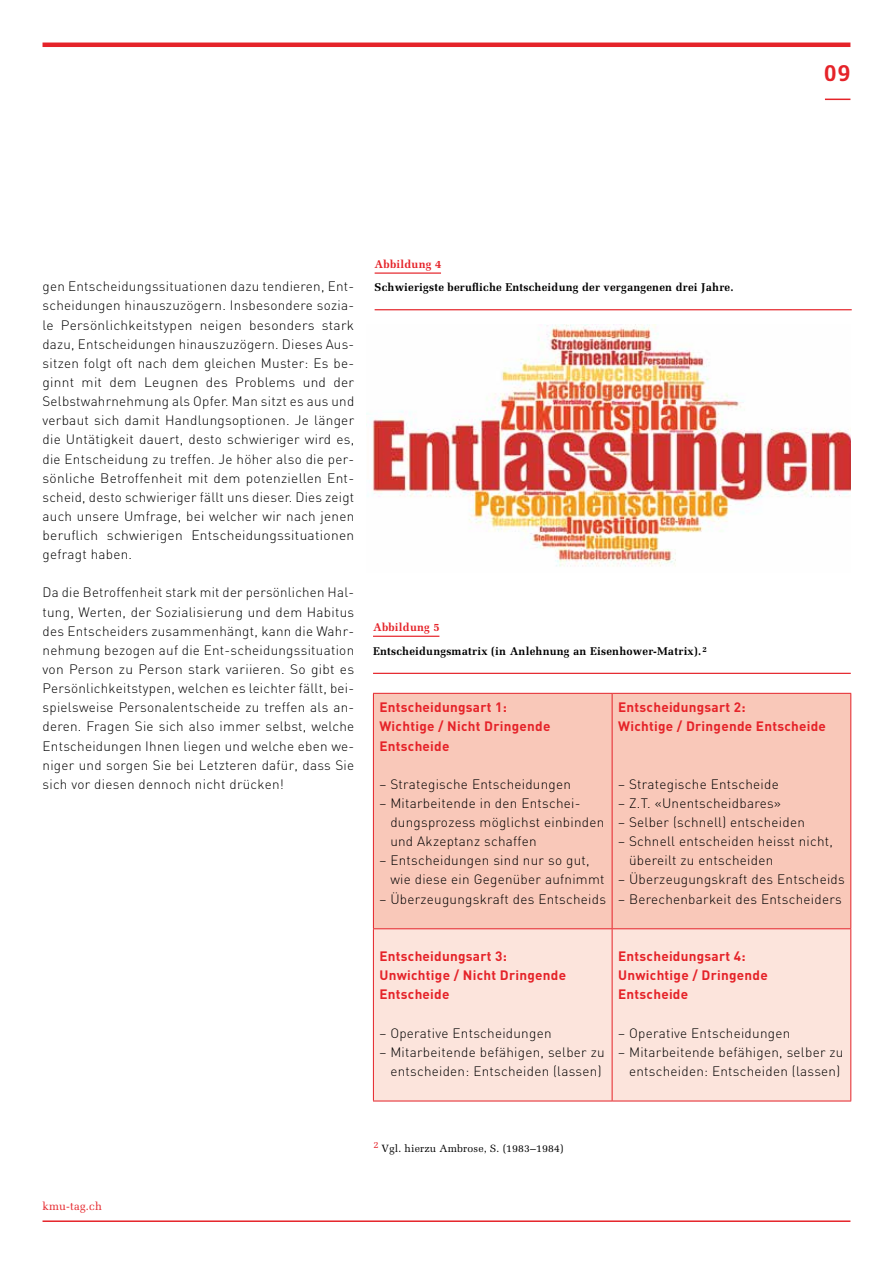
<style>
.page{position:relative;width:893px;height:1263px;background:#fff}
.page>*{position:absolute;margin:0;border:0;box-sizing:border-box;transform-origin:0 0}
.t1{font:700 22.5px "Fago Office Serif";color:#e52329}
.t2{font:300 13.5px/19.2px "DIN";letter-spacing:.02em;color:#000}
.t3{font:700 13.5px/19.2px "DIN";letter-spacing:.02em;color:#e52329}
.t4{font:700 11.25px/23.5px "Melior";letter-spacing:.02em;color:#000}
.t5{font:11.25px "Melior";letter-spacing:.02em;color:#e52329}
.t6{font:700 11.25px "Melior";letter-spacing:.02em;color:#e52329}
.t7{font:10.5px "Melior";letter-spacing:.015em;color:#000}
.s1{color:#e52329}
</style>
<div class="page">
<svg style="left:825px;top:99px;width:25px;height:1px"></svg>
<hr style="left:43px;top:43px;width:807px;height:4px;background:#e52329">
<hr style="left:43px;top:1220px;width:807px;height:2px;background:#e52329">
<hr style="left:373px;top:636px;width:66px;height:1px;background:#e52329">
<hr style="left:373px;top:673px;width:478px;height:1px;background:#e52329">
<hr style="left:375px;top:272px;width:66px;height:2px;background:#e52329">
<hr style="left:375px;top:309px;width:477px;height:1px;background:#e52329">
<img style="left:367px;top:325px;width:484px;height:242px">
<div style="left:374px;top:694px;width:476px;height:234px;background:#f9c8b9"></div>
<div style="left:374px;top:929px;width:476px;height:172px;background:#fce4dc"></div>
<hr style="left:373px;top:693px;width:239px;height:1px;background:#e52329">
<hr style="left:373px;top:694px;width:1px;height:234px;background:#e52329">
<hr style="left:612px;top:693px;width:239px;height:1px;background:#e52329">
<hr style="left:850px;top:694px;width:1px;height:234px;background:#e52329">
<hr style="left:373px;top:928px;width:239px;height:1px;background:#e52329">
<hr style="left:373px;top:929px;width:1px;height:172px;background:#e52329">
<hr style="left:612px;top:928px;width:239px;height:1px;background:#e52329">
<hr style="left:850px;top:929px;width:1px;height:172px;background:#e52329">
<hr style="left:373px;top:1101px;width:239px;height:1px;background:#e52329">
<hr style="left:612px;top:1101px;width:239px;height:1px;background:#e52329">
<hr style="left:612px;top:694px;width:1px;height:234px;background:#e52329">
<hr style="left:612px;top:929px;width:1px;height:172px;background:#e52329">
<h1 class="t1" style="left:824px;top:60px;width:28px">09</h1>
<p class="t2" style="left:43px;top:276px;width:313px;text-align:justify">gen Entscheidungssituationen dazu tendieren, Ent&shy;scheidungen hinauszuzögern. Insbesondere sozia&shy;le Persönlichkeitstypen neigen besonders stark dazu, Entscheidungen hinauszuzögern. Dieses Aus&shy;sitzen folgt oft nach dem gleichen Muster: Es be&shy;ginnt mit dem Leugnen des Problems und der Selbstwahrnehmung als Opfer. Man sitzt es aus und verbaut sich damit Handlungsoptionen. Je länger die Untätigkeit dauert, desto schwieriger wird es, die Entscheidung zu treffen. Je höher also die per&shy;sönliche Betroffenheit mit dem potenziellen Ent&shy;scheid, desto schwieriger fällt uns dieser. Dies zeigt auch unsere Umfrage, bei welcher wir nach jenen beruflich schwierigen Entscheidungssituationen gefragt haben.</p>
<p class="t2" style="left:43px;top:582px;width:313px;text-align:justify">Da die Betroffenheit stark mit der persönlichen Hal&shy;tung, Werten, der Sozialisierung und dem Habitus des Entscheiders zusammenhängt, kann die Wahr&shy;nehmung bezogen auf die Ent-scheidungssituation von Person zu Person stark variieren. So gibt es Persönlichkeitstypen, welchen es leichter fällt, bei&shy;spielsweise Personalentscheide zu treffen als an&shy;deren. Fragen Sie sich also immer selbst, welche Entscheidungen Ihnen liegen und welche eben we&shy;niger und sorgen Sie bei Letzteren dafür, dass Sie sich vor diesen dennoch nicht drücken!</p>
<p class="t6" style="left:375px;top:258px;width:68px">Abbildung 4</p>
<p class="t4" style="left:375px;top:276px;width:360px">Schwierigste berufliche Entscheidung der vergangenen drei Jahre.</p>
<p class="t4" style="left:373px;top:616px;width:335px"><span class="s1">Abbildung 5<br></span>Entscheidungsmatrix (in Anlehnung an Eisenhower-Matrix). <sup>2</sup></p>
<p class="t3" style="left:379px;top:697px;width:173px">Entscheidungsart 1:<br>Wichtige / Nicht Dringende<br>Entscheide</p>
<p class="t2" style="left:379px;top:774px;width:193px">– Strategische Entscheidungen</p>
<p class="t2" style="left:390px;top:793px;width:216px;text-indent:-11px">– Mitarbeitende in den Entschei&shy;dungsprozess möglichst einbinden und Akzeptanz schaffen</p>
<p class="t2" style="left:390px;top:850px;width:216px;text-indent:-11px">– Entscheidungen sind nur so gut, wie diese ein Gegenüber aufnimmt</p>
<p class="t2" style="left:379px;top:888px;width:228px">– Überzeugungskraft des Entscheids</p>
<p class="t3" style="left:618px;top:697px;width:209px">Entscheidungsart 2:<br>Wichtige / Dringende Entscheide</p>
<p class="t2" style="left:618px;top:774px;width:162px">– Strategische Entscheide</p>
<p class="t2" style="left:618px;top:793px;width:164px">– Z.T. «Unentscheidbares»</p>
<p class="t2" style="left:618px;top:812px;width:188px">– Selber (schnell) entscheiden</p>
<p class="t2" style="left:629px;top:831px;width:205px;text-indent:-11px">– Schnell entscheiden heisst nicht, übereilt zu entscheiden</p>
<p class="t2" style="left:618px;top:869px;width:228px">– Überzeugungskraft des Entscheids</p>
<p class="t2" style="left:618px;top:888px;width:225px">– Berechenbarkeit des Entscheiders</p>
<p class="t3" style="left:379px;top:946px;width:188px">Entscheidungsart 3:<br>Unwichtige / Nicht Dringende<br>Entscheide</p>
<p class="t2" style="left:379px;top:1022px;width:174px">– Operative Entscheidungen</p>
<p class="t2" style="left:379px;top:1041px;width:227px;text-align:center">– Mitarbeitende befähigen, selber zu entscheiden: Entscheiden (lassen)</p>
<p class="t3" style="left:618px;top:946px;width:151px">Entscheidungsart 4:<br>Unwichtige / Dringende<br>Entscheide</p>
<p class="t2" style="left:618px;top:1022px;width:174px">– Operative Entscheidungen</p>
<p class="t2" style="left:618px;top:1041px;width:227px;text-align:center">– Mitarbeitende befähigen, selber zu entscheiden: Entscheiden (lassen)</p>
<p class="t5" style="left:43px;top:1199px;width:61px">kmu-tag.ch</p>
<p class="t7" style="left:373px;top:1142px;width:192px"><sup>2</sup> Vgl. hierzu Ambrose, S. (1983–1984)</p>
</div>
